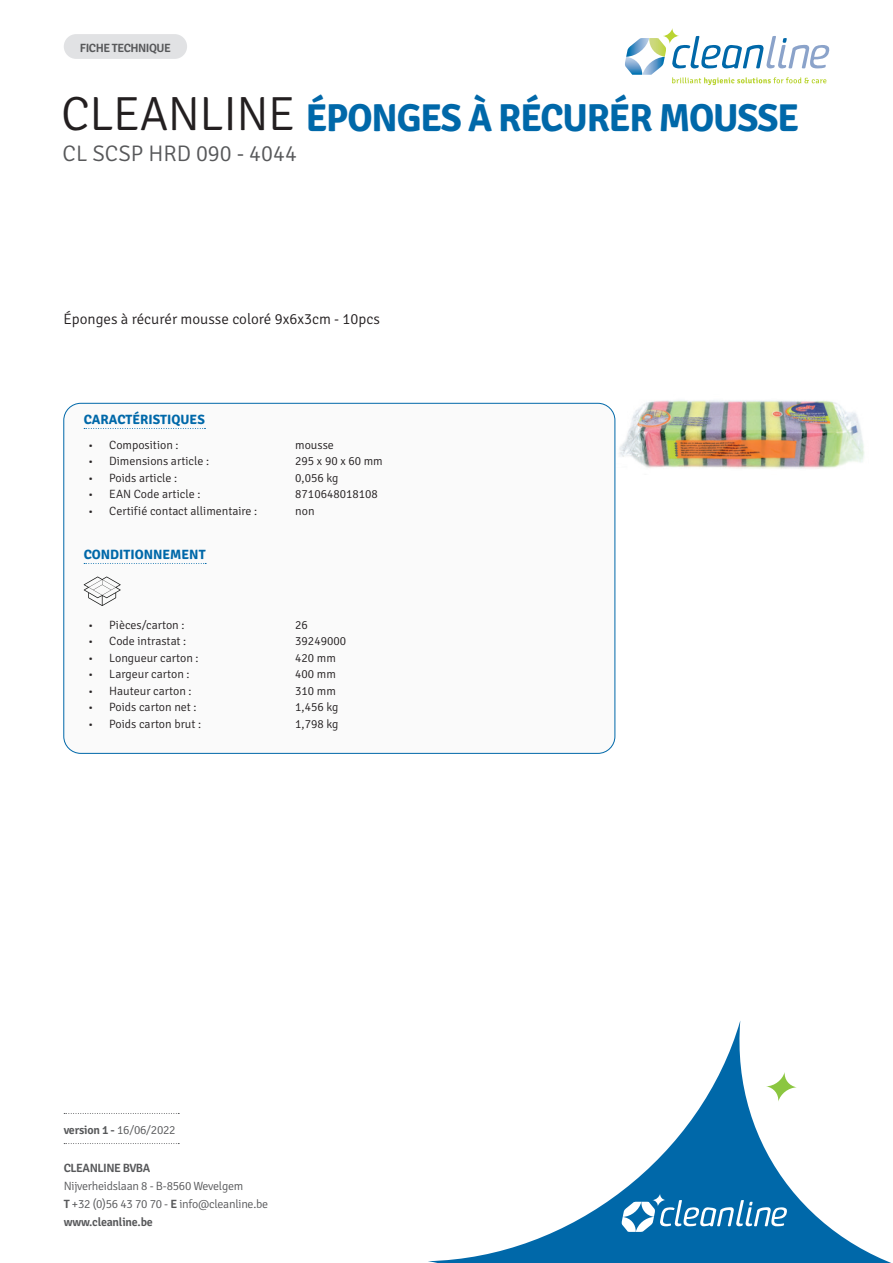
<style>
.page{position:relative;width:893px;height:1263px;background:#fff}
.page>*{position:absolute;margin:0;border:0;box-sizing:border-box;transform-origin:0 0}
.t1{font:300 48px "Signika";letter-spacing:-.01em;color:#231f20}
.Artikelnaam{font:700 39px "Signika";letter-spacing:-.03em;color:#0068a9}
.Productomschrijving{font:300 22.5px "Signika";color:#57585a}
.Body_intro{font:300 15px "Signika";color:#231f20}
.Alinea_titels{font:700 13.5px "Signika";color:#0068a9}
.t2{font:300 12px "Signika";color:#231f20}
.t3{font:300 12px/18px "Signika";letter-spacing:-.02em;color:#57585a}
.t4{font:600 12px "Signika";letter-spacing:-.04em;color:#57585a}
.s1{font-weight:600}
</style>
<div class="page">
<svg style="left:64px;top:1143px;width:115px;height:1px"></svg>
<svg style="left:64px;top:1113px;width:115px;height:1px"></svg>
<svg style="left:428px;top:1021px;width:463px;height:242px"></svg>
<svg style="left:766px;top:1072px;width:31px;height:29px"></svg>
<svg style="left:621px;top:1194px;width:166px;height:38px"></svg>
<svg style="left:625px;top:28px;width:205px;height:57px"></svg>
<img style="left:611px;top:400px;width:253px;height:74px">
<div style="left:64px;top:34px;width:123px;height:25px;background:#e1e2e4;border-radius:12px"></div>
<div style="left:64px;top:403px;width:551px;height:350px;background:#fafafa;border-radius:17px"></div>
<svg style="left:84px;top:428px;width:121px;height:1px"></svg>
<svg style="left:84px;top:563px;width:122px;height:1px"></svg>
<svg style="left:84px;top:576px;width:37px;height:30px"></svg>
<p class="t4" style="left:80px;top:41px;width:93px">FICHE TECHNIQUE</p>
<h1 class="t1" style="left:61px;top:88px;width:236px">CLEANLINE</h1>
<p class="Productomschrijving" style="left:63px;top:142px;width:236px">CL SCSP HRD 090 - 4044</p>
<p class="Artikelnaam" style="left:306px;top:94px;width:495px">ÉPONGES À RÉCURÉR MOUSSE</p>
<p class="Body_intro" style="left:63px;top:310px;width:318px">Éponges à récurér mousse coloré 9x6x3cm - 10pcs</p>
<p class="Alinea_titels" style="left:84px;top:411px;width:123px">CARACTÉRISTIQUES</p>
<p class="t2" style="left:88px;top:438px;width:92px">• Composition :</p>
<p class="t2" style="left:295px;top:438px;width:40px">mousse</p>
<p class="t2" style="left:88px;top:455px;width:123px">• Dimensions article :</p>
<p class="t2" style="left:295px;top:455px;width:89px">295 x 90 x 60 mm</p>
<p class="t2" style="left:88px;top:471px;width:91px">• Poids article :</p>
<p class="t2" style="left:295px;top:471px;width:45px">0,056 kg</p>
<p class="t2" style="left:88px;top:488px;width:114px">• EAN Code article :</p>
<p class="t2" style="left:295px;top:488px;width:84px">8710648018108</p>
<p class="t2" style="left:88px;top:504px;width:171px">• Certifié contact allimentaire :</p>
<p class="t2" style="left:295px;top:504px;width:21px">non</p>
<p class="Alinea_titels" style="left:84px;top:546px;width:123px">CONDITIONNEMENT</p>
<p class="t2" style="left:88px;top:618px;width:98px">• Pièces/carton :</p>
<p class="t2" style="left:295px;top:618px;width:14px">26</p>
<p class="t2" style="left:88px;top:635px;width:100px">• Code intrastat :</p>
<p class="t2" style="left:295px;top:635px;width:52px">39249000</p>
<p class="t2" style="left:88px;top:651px;width:112px">• Longueur carton :</p>
<p class="t2" style="left:295px;top:651px;width:42px">420 mm</p>
<p class="t2" style="left:88px;top:668px;width:103px">• Largeur carton :</p>
<p class="t2" style="left:295px;top:668px;width:42px">400 mm</p>
<p class="t2" style="left:88px;top:684px;width:105px">• Hauteur carton :</p>
<p class="t2" style="left:295px;top:684px;width:42px">310 mm</p>
<p class="t2" style="left:88px;top:701px;width:110px">• Poids carton net :</p>
<p class="t2" style="left:295px;top:701px;width:45px">1,456 kg</p>
<p class="t2" style="left:88px;top:717px;width:115px">• Poids carton brut :</p>
<p class="t2" style="left:295px;top:717px;width:45px">1,798 kg</p>
<p class="t3" style="left:64px;top:1121px;width:113px"><span class="s1">version 1 -</span> 16/06/2022</p>
<p class="t4" style="left:64px;top:1161px;width:88px">CLEANLINE BVBA</p>
<p class="t3" style="left:64px;top:1177px;width:206px">Nijverheidslaan 8 - B-8560 Wevelgem<br><span class="s1">T</span> +32 (0)56 43 70 70 - <span class="s1">E</span> info@cleanline.be <span class="s1">www.cleanline.be</span></p>
</div>
